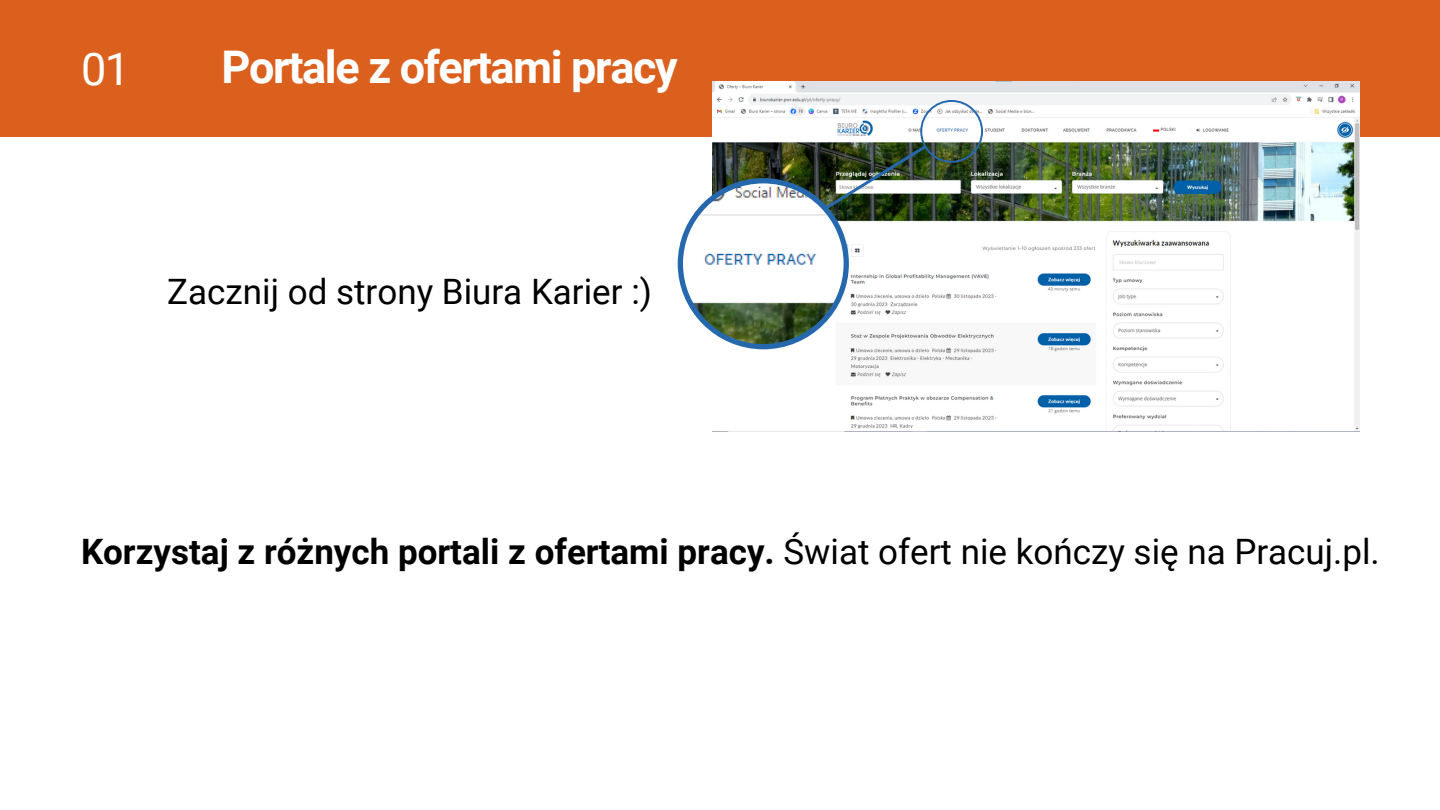
<style>
.page{position:relative;width:1440px;height:810px;background:#fff}
.page>*{position:absolute;margin:0;border:0;box-sizing:border-box;transform-origin:0 0}
.t1{font:700 45px "Roboto";letter-spacing:-.03em;color:#fff}
.t2{font:45px "Roboto";color:#fff}
.t3{font:700 35px "Roboto";color:#000}
.t4{font:35px "Roboto";color:#000}
.s1{font-weight:400}
</style>
<div class="page">
<div style="left:0;top:0;width:1440px;height:137px;background:#dc601d"></div>
<img style="left:712px;top:81px;width:647px;height:351px">
<img style="left:678px;top:100px;width:305px;height:249px">
<p class="t2" style="left:81px;top:44px;width:51px">01</p>
<p class="t1" style="left:222px;top:42px;width:458px">Portale z ofertami pracy</p>
<p class="t4" style="left:167px;top:272px;width:486px">Zacznij od strony Biura Karier :)</p>
<p class="t3" style="left:81px;top:532px;width:1300px">Korzystaj z różnych portali z ofertami pracy. <span class="s1">Świat ofert nie kończy się na Pracuj.pl.</span></p>
</div>
